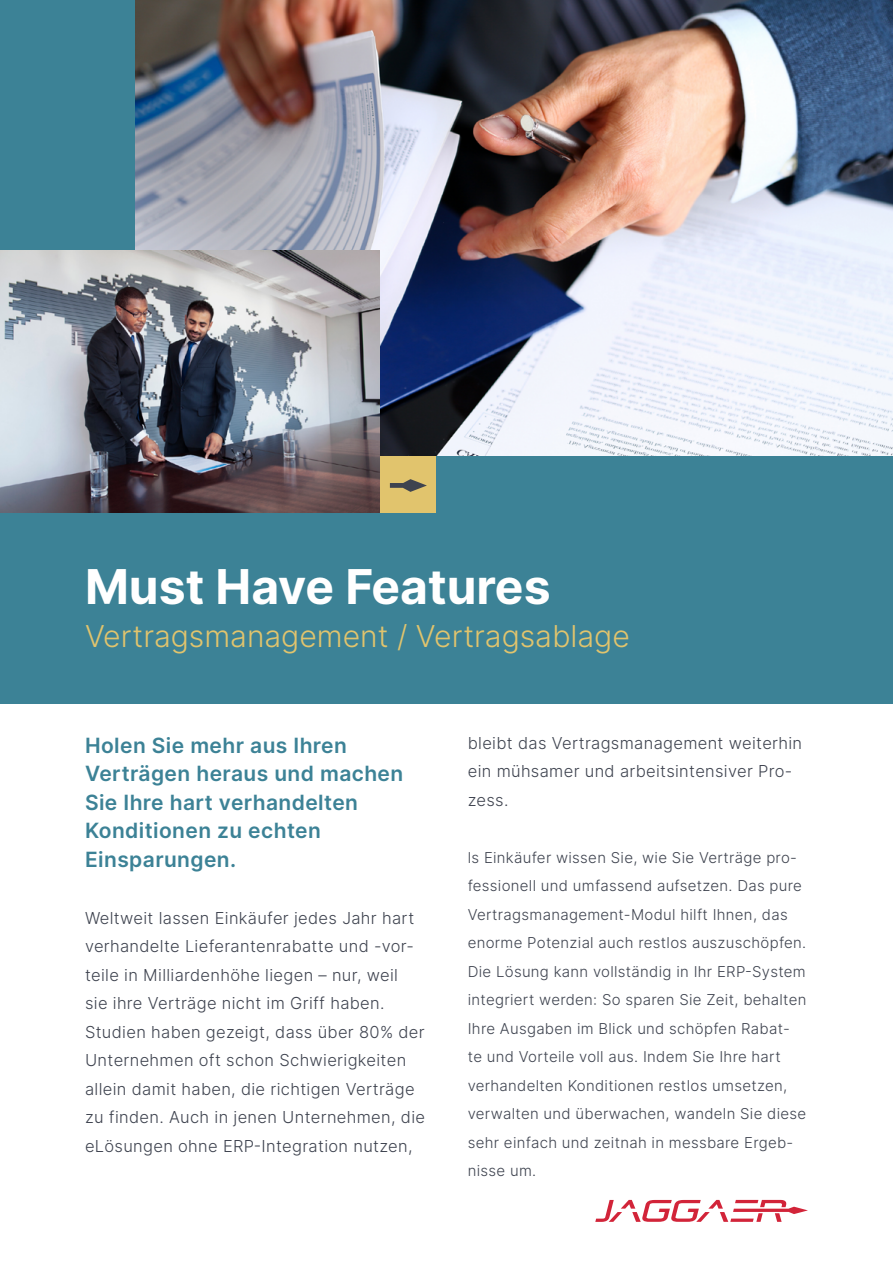
<style>
.page{position:relative;width:893px;height:1263px;background:#fff}
.page>*{position:absolute;margin:0;border:0;box-sizing:border-box;transform-origin:0 0}
.t1{font:700 48px "Inter";color:#fff}
.t2{font:300 30.15px "Inter";color:#e1c46d}
.t3{font:600 21px/28.5px "Inter";letter-spacing:.02em;color:#3c8296}
.t4{font:300 16.5px/28.5px "Inter";letter-spacing:.02em;color:#3e434f}
.t5{font:300 15px/28.5px "Inter";letter-spacing:.02em;color:#3e434f}
</style>
<div class="page">
<svg style="left:595px;top:1200px;width:213px;height:22px"></svg>
<div style="left:0;top:0;width:893px;height:703px;background:#3c8296"></div>
<img style="left:136px;top:0;width:757px;height:456px">
<div style="left:380px;top:456px;width:55px;height:56px;background:#e1c46d"></div>
<svg style="left:390px;top:479px;width:37px;height:13px"></svg>
<img style="left:0;top:250px;width:380px;height:262px">
<h1 class="t1" style="left:85px;top:551px;width:467px">Must Have Features</h1>
<h2 class="t2" style="left:85px;top:615px;width:546px">Vertragsmanagement / Vertragsablage</h2>
<h3 class="t3" style="left:85px;top:731px;width:320px">Holen Sie mehr aus Ihren<br>Verträgen heraus und machen<br>Sie Ihre hart verhandelten<br>Konditionen zu echten<br>Einsparungen.</h3>
<p class="t4" style="left:85px;top:903px;width:342px">Weltweit lassen Einkäufer jedes Jahr hart verhandelte Lieferantenrabatte und -vor&shy;teile in Milliardenhöhe liegen – nur, weil<br>sie ihre Verträge nicht im Griff haben.<br>Studien haben gezeigt, dass über 80% der Unternehmen oft schon Schwierigkeiten allein damit haben, die richtigen Verträge zu finden. Auch in jenen Unternehmen, die eLösungen ohne ERP-Integration nutzen,</p>
<p class="t4" style="left:468px;top:728px;width:336px">bleibt das Vertragsmanagement weiterhin ein mühsamer und arbeitsintensiver Pro&shy;zess.</p>
<p class="t5" style="left:468px;top:843px;width:340px">ls Einkäufer wissen Sie, wie Sie Verträge pro&shy;fessionell und umfassend aufsetzen. Das pure Vertragsmanagement-Modul hilft Ihnen, das enorme Potenzial auch restlos auszuschöpfen.<br>Die Lösung kann vollständig in Ihr ERP-System integriert werden: So sparen Sie Zeit, behalten Ihre Ausgaben im Blick und schöpfen Rabat&shy;te und Vorteile voll aus. Indem Sie Ihre hart verhandelten Konditionen restlos umsetzen, verwalten und überwachen, wandeln Sie diese sehr einfach und zeitnah in messbare Ergeb&shy;nisse um.</p>
</div>
